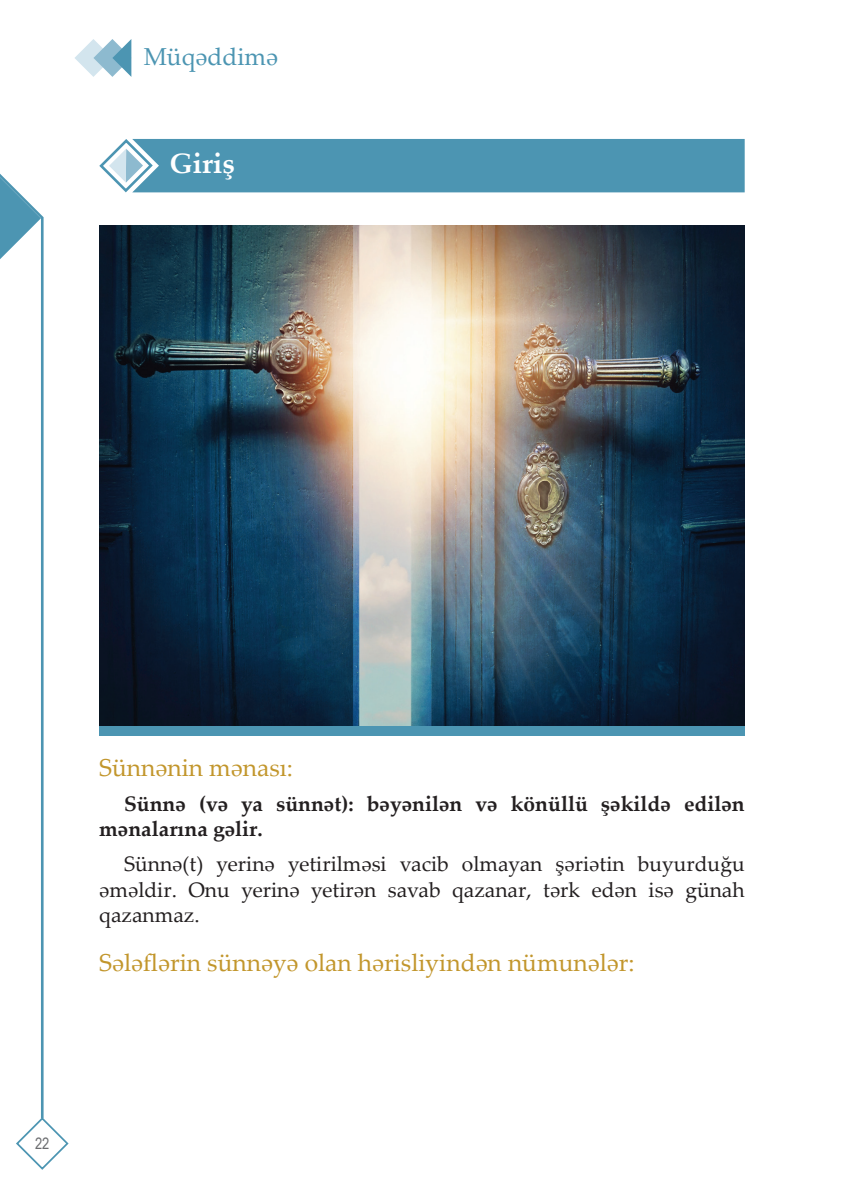
<style>
.page{position:relative;width:844px;height:1191px;background:#fff}
.page>*{position:absolute;margin:0;border:0;box-sizing:border-box;transform-origin:0 0}
.t1{font:700 28px "Palatino Linotype";color:#fff}
.t2{font:24.5px "Palatino Linotype";color:#c2962c}
.t3{font:24.5px "Palatino Linotype";color:#4c95b2}
.t4{font:21px/25.2px "Palatino Linotype";color:#231f20;text-align:justify}
.t5{font:700 21px/25.2px "Palatino Linotype";color:#231f20}
.t6{font:15.75px "Arial Narrow";color:#6c6d70}
</style>
<div class="page">
<svg style="left:75px;top:39px;width:56px;height:38px"></svg>
<svg style="left:16px;top:1118px;width:53px;height:52px"></svg>
<hr style="left:41px;top:217px;width:3px;height:901px;background:#4c95b2">
<svg style="left:0;top:174px;width:44px;height:85px"></svg>
<img style="left:99px;top:225px;width:645px;height:500px">
<svg style="left:99px;top:139px;width:645px;height:54px;background:#579bb6"></svg>
<div style="left:99px;top:725px;width:645px;height:10px;background:#4c95b2"></div>
<p class="t3" style="left:144px;top:39px;width:136px">Müqəddimə</p>
<h1 class="t1" style="left:169px;top:144px;width:67px">Giriş</h1>
<p class="t2" style="left:99px;top:750px;width:195px">Sünnənin mənası:</p>
<p class="t5" style="left:99px;top:790px;width:646px;text-indent:25px">Sünnə (və ya sünnət): bəyənilən və könüllü şəkildə edilən mənalarına gəlir.</p>
<p class="t4" style="left:99px;top:851px;width:646px;text-indent:25px">Sünnə(t) yerinə yetirilməsi vacib olmayan şəriətin buyurduğu əməldir. Onu yerinə yetirən savab qazanar, tərk edən isə günah qazanmaz.</p>
<p class="t2" style="left:99px;top:945px;width:536px">Sələflərin sünnəyə olan hərisliyindən nümunələr:</p>
<p class="t6" style="left:35px;top:1131px;width:16px">22</p>
</div>
